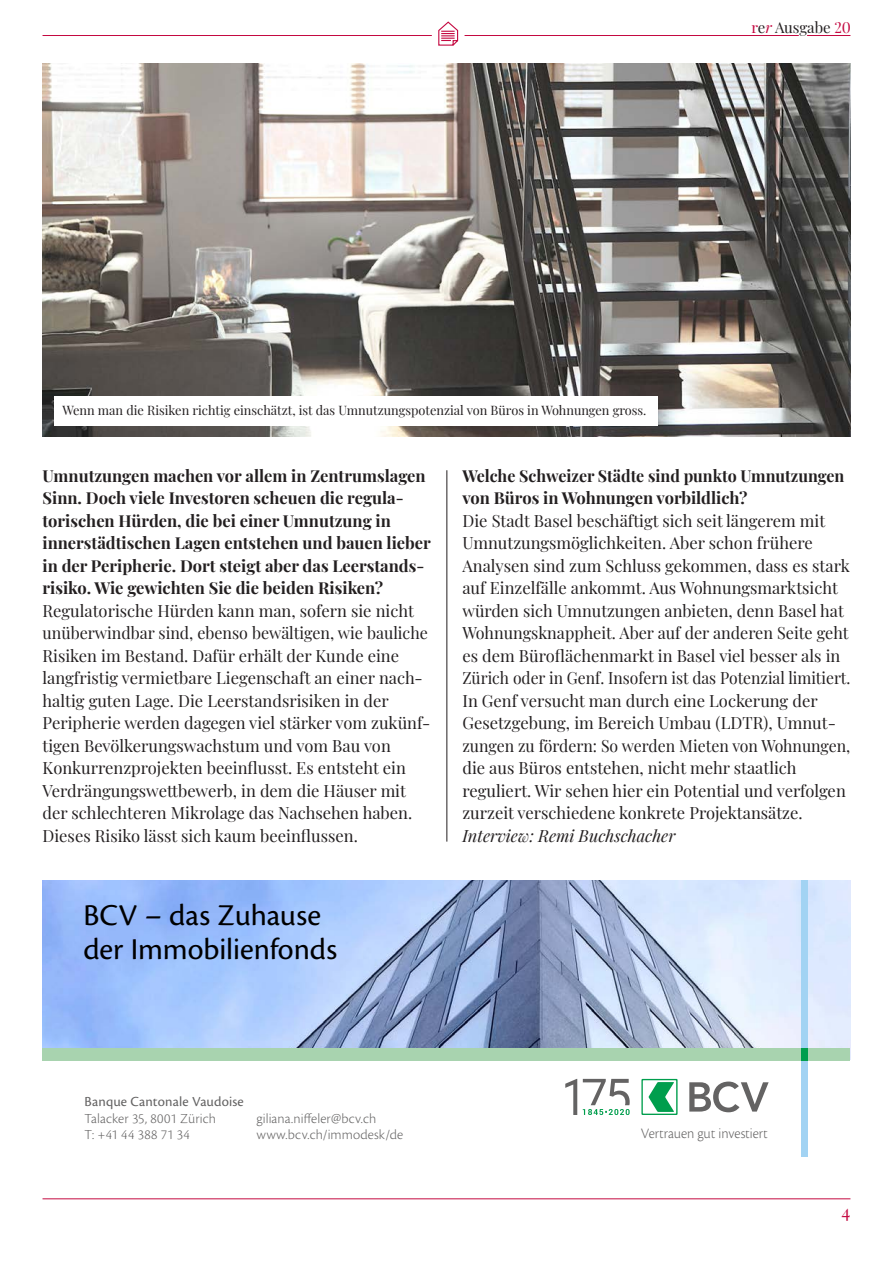
<style>
.page{position:relative;width:893px;height:1263px;background:#fff}
.page>*{position:absolute;margin:0;border:0;box-sizing:border-box;transform-origin:0 0}
.t1{font:31.5px/33.8px "Cronos Pro";color:#000}
.t2{font:18px "Playfair Display";color:#c40941}
.realestate_report{font:16.5px/22.5px "Playfair Display";color:#231f20}
.realestate_report-2{font:16.5px/22.5px "Playfair Display";color:#231f20;scale:.95 1}
.realestate_report-3{font:700 16.5px/22.5px "Playfair Display";color:#231f20}
.t3{font:300 15.15px "Cronos Pro";letter-spacing:-.01em;color:#646363;scale:.96 1}
.t4{font:15px "Playfair Display";color:#231f20}
.t5{font:300 14.4px/16.2px "Cronos Pro";letter-spacing:.01em;color:#646363}
.bildlegende{font:12.75px "Playfair Display";color:#231f20}
.s1{color:#c40941}
.s2{font-style:italic;color:#c40941}
.s3{font-style:italic}
.s4{font-weight:400}
</style>
<div class="page">
<hr style="left:446px;top:470px;width:1px;height:371px;background:#231f20">
<img style="left:43px;top:64px;width:807px;height:372px">
<img style="left:43px;top:880px;width:807px;height:168px">
<div style="left:43px;top:1048px;width:807px;height:13px;background:#a8d3af"></div>
<div style="left:801px;top:880px;width:6px;height:277px;background:#a2d3f3"></div>
<div style="left:801px;top:1048px;width:6px;height:13px;background:#009e4d"></div>
<svg style="left:565px;top:1079px;width:12px;height:36px"></svg>
<svg style="left:583px;top:1079px;width:47px;height:36px"></svg>
<svg style="left:689px;top:1081px;width:80px;height:31px"></svg>
<svg style="left:641px;top:1079px;width:37px;height:36px"></svg>
<div style="left:643px;top:1080px;width:33px;height:33px;background:#fff"></div>
<svg style="left:648px;top:1082px;width:26px;height:30px"></svg>
<div style="left:54px;top:396px;width:604px;height:30px;background:#fff"></div>
<hr style="left:43px;top:35px;width:756px;height:1px;background:#c40941">
<hr style="left:43px;top:1198px;width:807px;height:1px;background:#c40941">
<hr style="left:807px;top:35px;width:43px;height:1px;background:#c40941">
<svg style="left:432px;top:21px;width:33px;height:25px"></svg>
<p class="t4" style="left:751px;top:16px;width:101px"><span class="s1">r</span>e<span class="s2">r</span> Ausgabe <span class="s1">20</span></p>
<p class="bildlegende" style="left:62px;top:401px;width:586px">Wenn man die Risiken richtig einschätzt, ist das Umnutzungspotenzial von Büros in Wohnungen gross.</p>
<p class="realestate_report-3" style="left:43px;top:463px;width:390px">Umnutzungen machen vor allem in Zentrumslagen Sinn. Doch viele Investoren scheuen die regula&shy;torischen Hürden, die bei einer Umnutzung in innerstädtischen Lagen entstehen und bauen lieber in der Peripherie. Dort steigt aber das Leerstands&shy;risiko. Wie gewichten Sie die beiden Risiken?</p>
<p class="realestate_report" style="left:43px;top:598px;width:389px">Regulatorische Hürden kann man, sofern sie nicht unüberwindbar sind, ebenso bewältigen, wie bauliche Risiken im Bestand. Dafür erhält der Kunde eine langfristig vermietbare Liegenschaft an einer nach&shy;haltig guten Lage. Die Leerstandsrisiken in der Peripherie werden dagegen viel stärker vom zukünf&shy;tigen Bevölkerungswachstum und vom Bau von Konkurrenzprojekten beeinflusst. Es entsteht ein Verdrängungswettbewerb, in dem die Häuser mit der schlechteren Mikrolage das Nachsehen haben.<br>Dieses Risiko lässt sich kaum beeinflussen.</p>
<p class="t1" style="left:83px;top:899px;width:255px">BCV – das Zuhause der Immobilienfonds</p>
<p class="realestate_report-3" style="left:462px;top:463px;width:383px">Welche Schweizer Städte sind punkto Umnutzungen von Büros in Wohnungen vorbildlich?</p>
<p class="realestate_report" style="left:462px;top:508px;width:389px">Die Stadt Basel beschäftigt sich seit längerem mit Umnutzungsmöglichkeiten. Aber schon frühere Analysen sind zum Schluss gekommen, dass es stark auf Einzelfälle ankommt. Aus Wohnungsmarktsicht würden sich Umnutzungen anbieten, denn Basel hat Wohnungsknappheit. Aber auf der anderen Seite geht es dem Büroflächenmarkt in Basel viel besser als in</p>
<p class="realestate_report-2" style="left:462px;top:665px;width:410px">Zürich oder in Genf. Insofern ist das Potenzial limitiert.<br>In Genf versucht man durch eine Lockerung der Gesetzgebung, im Bereich Umbau (LDTR), Umnut&shy;zungen zu fördern: So werden Mieten von Wohnungen, die aus Büros entstehen, nicht mehr staatlich reguliert. Wir sehen hier ein Potential und verfolgen zurzeit verschiedene konkrete Projektansätze.<br><span class="s3">Interview: Remi Buchschacher</span></p>
<p class="t5" style="left:85px;top:1094px;width:161px"><span class="s4">Banque Cantonale Vaudoise<br></span>Talacker 35, 8001 Zürich<br>T: +41 44 388 71 34</p>
<p class="t5" style="left:256px;top:1110px;width:148px">giliana.niffeler@bcv.ch www.bcv.ch/immodesk/de</p>
<p class="t3" style="left:641px;top:1125px;width:134px">Vertrauen gut investiert</p>
<p class="t2" style="left:842px;top:1197px;width:10px">4</p>
</div>
